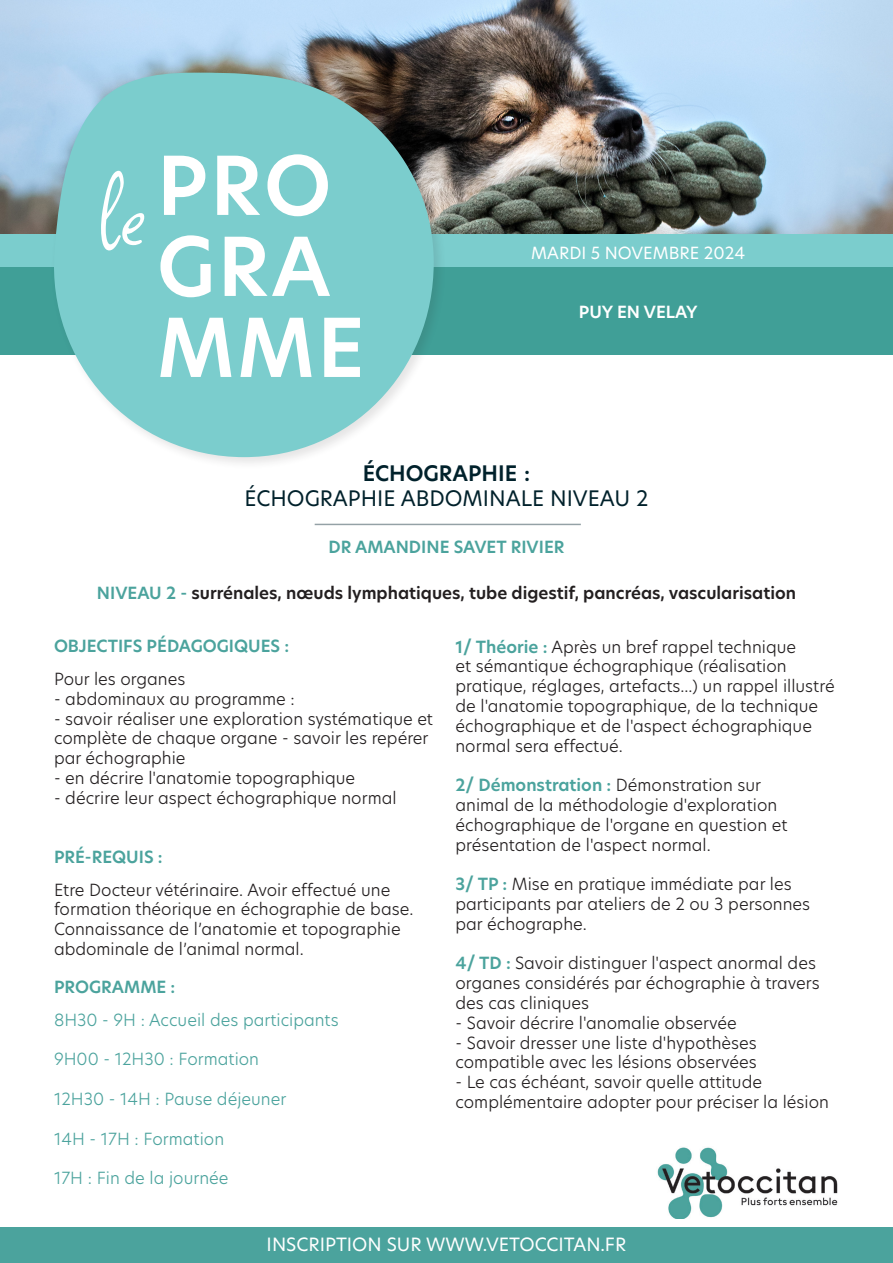
<style>
.page{position:relative;width:893px;height:1263px;background:#fff}
.page>*{position:absolute;margin:0;border:0;box-sizing:border-box;transform-origin:0 0}
.t1{font:600 79.5px/81px "New Hero";letter-spacing:.03em;color:#fff}
.t2{font:21px "New Hero";color:#00212b}
.t3{font:600 21px "New Hero";color:#00212b}
.t4{font:18px "New Hero";color:#fff}
.t5{font:300 16.5px/19.8px "New Hero";color:#231f20}
.t6{font:300 16.5px "New Hero";color:#4ba39d}
.t7{font:600 16.5px "New Hero";color:#231f20}
.t8{font:600 16.5px "New Hero";color:#4ba39d}
.t9{font:16.5px "New Hero";color:#fff}
.t10{font:600 16.5px "New Hero";color:#fff}
.s1{font-family:"Square Peg";font-weight:400;font-size:112.5px}
.s2{color:#4ba39d}
.s3{font-weight:600;color:#4ba39d}
</style>
<div class="page">
<img style="left:0;top:0;width:893px;height:234px">
<div style="left:0;top:234px;width:893px;height:33px;background:#7bcdcd"></div>
<div style="left:0;top:267px;width:893px;height:88px;background:#409f97"></div>
<div style="left:0;top:1228px;width:893px;height:35px;background:#4ba39d"></div>
<hr style="left:315px;top:524px;width:266px;height:1px;background:#00212b">
<img style="left:657px;top:1147px;width:181px;height:72px">
<div style="left:50px;top:68px;width:397px;height:402px;background:#231f20;opacity:.12"></div>
<svg style="left:47px;top:73px;width:387px;height:384px;fill:#7bcdcd"></svg>
<h1 class="t1" style="left:157px;top:145px;width:209px;text-indent:-57px"><span class="s1">le</span>PRO<br>GRA<br>MME</h1>
<p class="t9" style="left:531px;top:241px;width:215px">MARDI 5 NOVEMBRE 2024</p>
<p class="t10" style="left:579px;top:301px;width:120px">PUY EN VELAY</p>
<p class="t3" style="left:363px;top:459px;width:169px">ÉCHOGRAPHIE :</p>
<p class="t2" style="left:245px;top:484px;width:405px">ÉCHOGRAPHIE ABDOMINALE NIVEAU 2</p>
<p class="t8" style="left:328px;top:536px;width:238px">DR AMANDINE SAVET RIVIER</p>
<p class="t7" style="left:97px;top:582px;width:701px"><span class="s2">NIVEAU 2 -</span> surrénales, nœuds lymphatiques, tube digestif, pancréas, vascularisation</p>
<p class="t5" style="left:455px;top:636px;width:375px"><span class="s3">1/ Théorie :</span> Après un bref rappel technique<br>et sémantique échographique (réalisation pratique, réglages, artefacts...) un rappel illustré de l'anatomie topographique, de la technique échographique et de l'aspect échographique normal sera effectué.</p>
<p class="t5" style="left:455px;top:775px;width:333px"><span class="s3">2/ Démonstration :</span> Démonstration sur animal de la méthodologie d'exploration échographique de l'organe en question et présentation de l'aspect normal.</p>
<p class="t5" style="left:455px;top:874px;width:356px"><span class="s3">3/ TP :</span> Mise en pratique immédiate par les participants par ateliers de 2 ou 3 personnes par échographe.</p>
<p class="t5" style="left:455px;top:953px;width:366px"><span class="s3">4/ TD :</span> Savoir distinguer l'aspect anormal des organes considérés par échographie à travers des cas cliniques</p>
<p class="t5" style="left:455px;top:1012px;width:283px">- Savoir décrire l'anomalie observée</p>
<p class="t5" style="left:455px;top:1032px;width:303px">- Savoir dresser une liste d'hypothèses compatible avec les lésions observées</p>
<p class="t5" style="left:455px;top:1072px;width:375px">- Le cas échéant, savoir quelle attitude complémentaire adopter pour préciser la lésion</p>
<p class="t8" style="left:54px;top:635px;width:237px">OBJECTIFS PÉDAGOGIQUES :</p>
<p class="t5" style="left:54px;top:668px;width:133px">Pour les organes</p>
<p class="t5" style="left:54px;top:688px;width:242px">- abdominaux au programme :</p>
<p class="t5" style="left:54px;top:708px;width:381px">- savoir réaliser une exploration systématique et complète de chaque organe - savoir les repérer par échographie</p>
<p class="t5" style="left:54px;top:767px;width:303px">- en décrire l'anatomie topographique</p>
<p class="t5" style="left:54px;top:787px;width:344px">- décrire leur aspect échographique normal</p>
<p class="t8" style="left:54px;top:846px;width:110px">PRÉ-REQUIS :</p>
<p class="t5" style="left:54px;top:879px;width:361px">Etre Docteur vété rinaire. Avoir effectué une formation théorique en échographie de base.<br>Connaissance de l’anatomie et topographie abdominale de l’animal normal.</p>
<p class="t8" style="left:54px;top:976px;width:123px">PROGRAMME :</p>
<p class="t6" style="left:54px;top:1008px;width:286px">8H30 - 9H : Accueil des participants</p>
<p class="t6" style="left:54px;top:1048px;width:207px">9H00 - 12H30 : Formation</p>
<p class="t6" style="left:54px;top:1088px;width:234px">12H30 - 14H : Pause déjeuner</p>
<p class="t6" style="left:54px;top:1127px;width:172px">14H - 17H : Formation</p>
<p class="t6" style="left:54px;top:1167px;width:176px">17H : Fin de la journée</p>
<p class="t4" style="left:267px;top:1232px;width:361px">INSCRIPTION SUR WWW.VETOCCITAN.FR</p>
</div>
